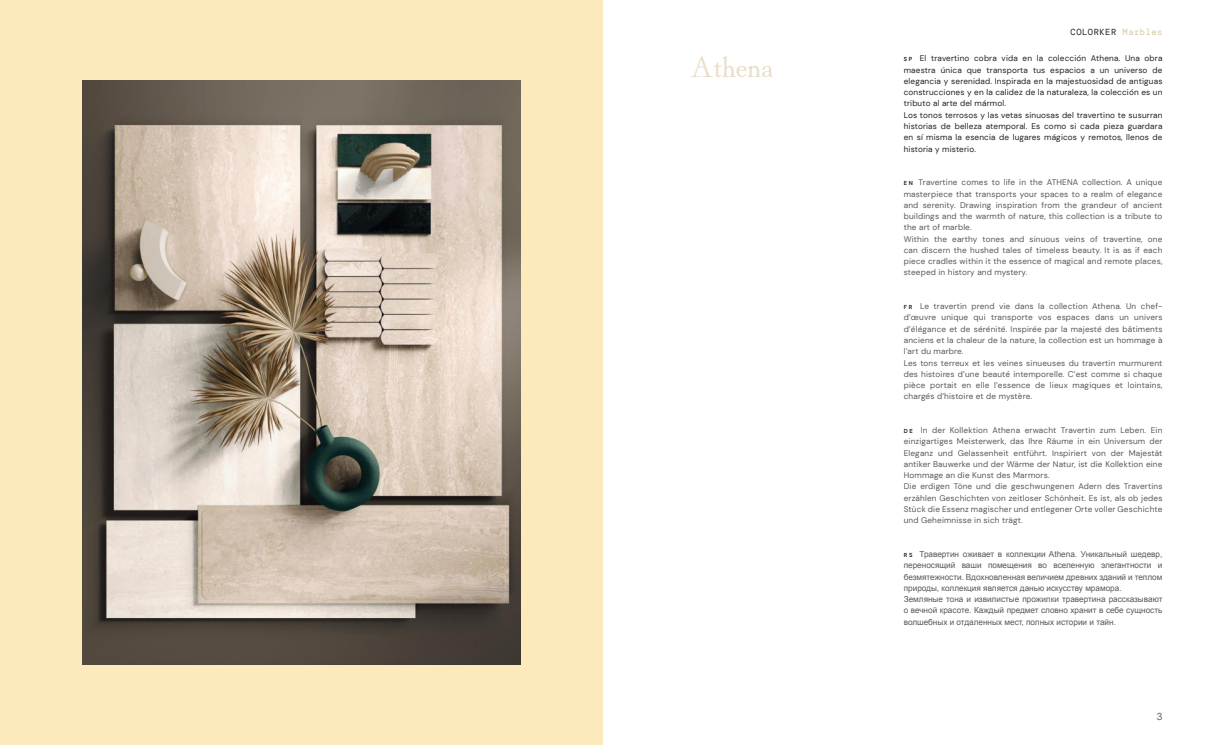
<style>
.page{position:relative;width:1205px;height:745px;background:#fff}
.page>*{position:absolute;margin:0;border:0;box-sizing:border-box;transform-origin:0 0}
.t1{font:29.5px "Hina Mincho";letter-spacing:.005em;color:#e8ddc7}
.t2{font:10px "DM Mono";color:#656365}
.t3{font:8.75px "DM Mono";letter-spacing:.06em;color:#241f1f}
.t4{font:8.25px/11.2px "DM Sans";letter-spacing:.02em;color:#5a5758}
.t5{font:8.25px/11.2px "DM Sans";letter-spacing:.02em;color:#241f1f}
.t6{font:8.25px/11.2px "Arial";color:#5a5758}
.s1{color:#d6c6a3}
.s2{font-weight:700;font-size:5.75px}
.s3{font-weight:700;font-size:5.75px;color:#241f1f}
.s4{font-family:"DM Sans";font-weight:700;font-size:5.75px;color:#241f1f}
</style>
<div class="page">
<div style="left:0;top:0;width:602px;height:744px;background:#fdeabc"></div>
<img style="left:82px;top:80px;width:438px;height:584px">
<p class="t3" style="left:1070px;top:28px;width:93px">COLORKER <span class="s1">Marbles</span></p>
<h1 class="t1" style="left:690px;top:54px;width:85px">Athena</h1>
<p class="t5" style="left:904px;top:53px;width:260px"><span class="s2">S P</span> El travertino cobra vida en la colección Athena. Una obra maestra única que transporta tus espacios a un universo de elegancia y serenidad. Inspirada en la majestuosidad de antiguas construcciones y en la calidez de la naturaleza, la colección es un tributo al arte del mármol.<br>Los tonos terrosos y las vetas sinuosas del travertino te susurran historias de belleza atemporal. Es como si cada pieza guardara en sí misma la esencia de lugares mágicos y remotos, llenos de historia y misterio.</p>
<p class="t4" style="left:904px;top:177px;width:260px"><span class="s3">E N</span> Travertine comes to life in the ATHENA collection. A unique masterpiece that transports your spaces to a realm of elegance and serenity. Drawing inspiration from the grandeur of ancient buildings and the warmth of nature, this collection is a tribute to the art of marble.<br>Within the earthy tones and sinuous veins of travertine, one can discern the hushed tales of timeless beauty. It is as if each piece cradles within it the essence of magical and remote places, steeped in history and mystery.</p>
<p class="t4" style="left:904px;top:300px;width:260px"><span class="s3">F R</span> Le travertin prend vie dans la collection Athena. Un chef&shy;d’œuvre unique qui transporte vos espaces dans un univers d’élégance et de sérénité. Inspirée par la majesté des bâtiments anciens et la chaleur de la nature, la collection est un hommage à l’art du marbre.<br>Les tons terreux et les veines sinueuses du travertin murmurent des histoires d’une beauté intemporelle. C’est comme si chaque pièce portait en elle l’essence de lieux magiques et lointains, chargés d’histoire et de mystère.</p>
<p class="t4" style="left:904px;top:424px;width:260px"><span class="s3">D E</span> In der Kollektion Athena erwacht Travertin zum Leben. Ein einzigartiges Meisterwerk, das Ihre Räume in ein Universum der Eleganz und Gelassenheit entführt. Inspiriert von der Majestät antiker Bauwerke und der Wärme der Natur, ist die Kollektion eine Hommage an die Kunst des Marmors.<br>Die erdigen Töne und die geschwungenen Adern des Travertins erzählen Geschichten von zeitloser Schönheit. Es ist, als ob jedes Stück die Essenz magischer und entlegener Orte voller Geschichte und Geheimnisse in sich trägt.</p>
<p class="t6" style="left:904px;top:548px;width:260px"><span class="s4">R S</span> Травертин оживает в коллекции Athena. Уникальный шедевр, переносящий ваши помещения во вселенную элегантности и безмятежности. Вдохновленная величием древних зданий и теплом природы, коллекция является данью искусству мрамора.<br>Земляные тона и извилистые прожилки травертина рассказывают о вечной красоте. Каждый предмет словно хранит в себе сущность волшебных и отдаленных мест, полных истории и тайн.</p>
<p class="t2" style="left:1156px;top:712px;width:7px">3</p>
</div>
